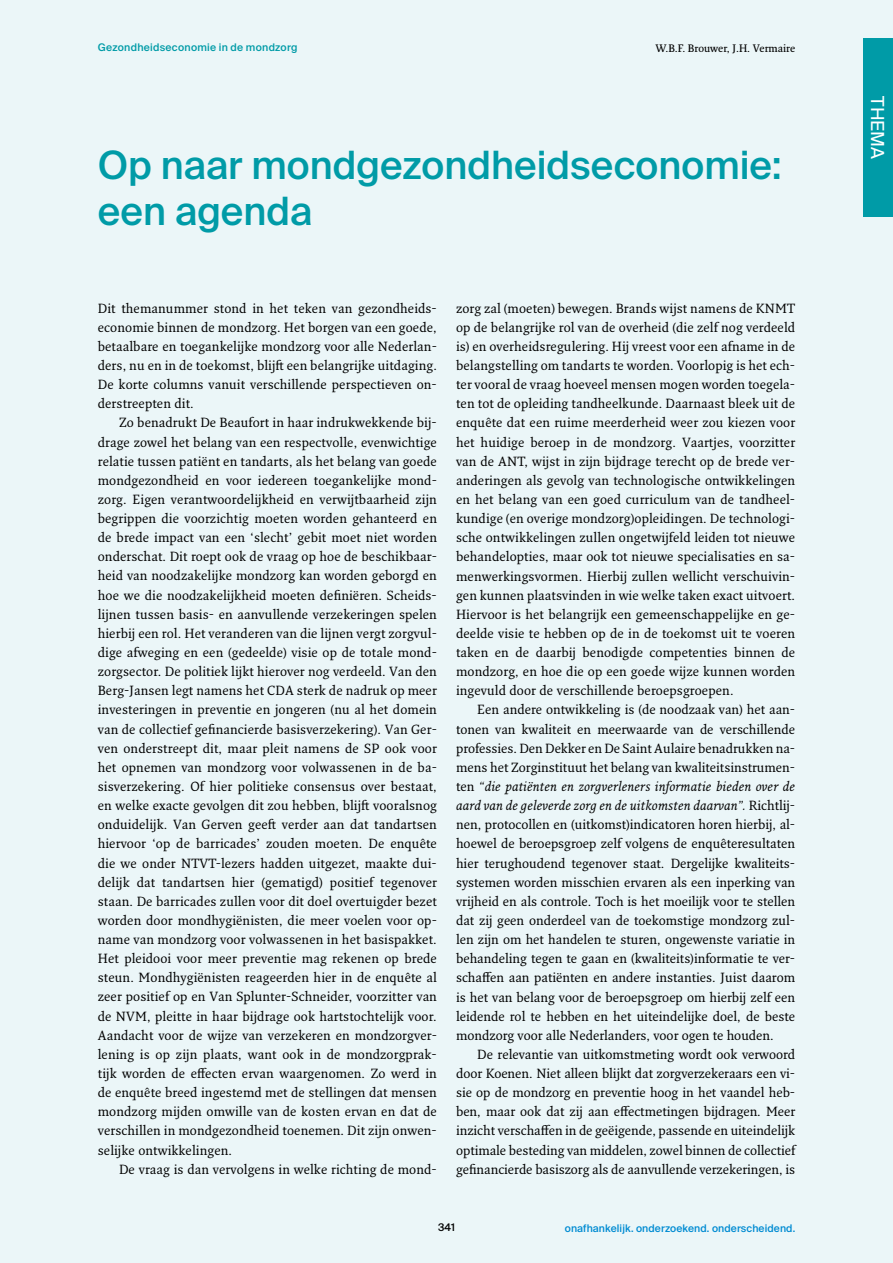
<style>
.page{position:relative;width:893px;height:1263px;background:#ebf6f8}
.page>*{position:absolute;margin:0;border:0;box-sizing:border-box;transform-origin:0 0}
.t1{font:500 39px/46.8px "Suisse Intl";color:#009ba7}
.t2{font:18px "Suisse Intl";letter-spacing:.005em;color:#fff}
.t3{font:12.9px "Fresco Plus Pro";letter-spacing:.01em;color:#000}
.t4{font:italic 12.9px "Fresco Plus Pro";color:#000}
.t5{font:500 10.5px "Suisse Intl";letter-spacing:.01em;color:#008bd2}
.t6{font:500 10.5px "Suisse Intl";letter-spacing:.025em;color:#009ba7}
.t7{font:600 10.5px "Fresco Plus Pro";color:#000}
.t8{font:500 10.5px "Suisse Intl";color:#000}
.s1{font-style:normal}
</style>
<div class="page">
<div style="left:863px;top:38px;width:30px;height:179px;background:#009ba7"></div>
<p class="t6" style="left:98px;top:41px;width:201px">Gezondheidseconomie in de mondzorg</p>
<p class="t7" style="left:655px;top:42px;width:141px">W.B.F. Brouwer, J.H. Vermaire</p>
<p class="t1" style="left:98px;top:142px;width:685px">Op naar mondgezondheidseconomie: een agenda</p>
<p class="t3" style="left:98px;top:300px;width:341px">Dit themanummer stond in het teken van gezondheids-</p>
<p class="t3" style="left:98px;top:319px;width:341px">economie binnen de mondzorg. Het borgen van een goede,</p>
<p class="t3" style="left:98px;top:338px;width:341px">betaalbare en toegankelijke mondzorg voor alle Nederlan-</p>
<p class="t3" style="left:98px;top:357px;width:341px">ders, nu en in de toekomst, blijft een belangrijke uitdaging.</p>
<p class="t3" style="left:98px;top:376px;width:341px">De korte columns vanuit verschillende perspectieven on-</p>
<p class="t3" style="left:98px;top:395px;width:98px">derstreepten dit.</p>
<p class="t3" style="left:119px;top:415px;width:319px">Zo benadrukt De Beaufort in haar indrukwekkende bij-</p>
<p class="t3" style="left:98px;top:434px;width:341px">drage zowel het belang van een respectvolle, evenwichtige</p>
<p class="t3" style="left:98px;top:453px;width:341px">relatie tussen patiënt en tandarts, als het belang van goede</p>
<p class="t3" style="left:98px;top:472px;width:341px">mondgezondheid en voor iedereen toegankelijke mond-</p>
<p class="t3" style="left:98px;top:491px;width:341px">zorg. Eigen verantwoordelijkheid en verwijtbaarheid zijn</p>
<p class="t3" style="left:98px;top:510px;width:341px">begrippen die voorzichtig moeten worden gehanteerd en</p>
<p class="t3" style="left:98px;top:529px;width:341px">de brede impact van een ‘slecht’ gebit moet niet worden</p>
<p class="t3" style="left:98px;top:549px;width:341px">onderschat. Dit roept ook de vraag op hoe de beschikbaar-</p>
<p class="t3" style="left:98px;top:568px;width:341px">heid van noodzakelijke mondzorg kan worden geborgd en</p>
<p class="t3" style="left:98px;top:587px;width:341px">hoe we die noodzakelijkheid moeten definiëren. Scheids-</p>
<p class="t3" style="left:98px;top:606px;width:341px">lijnen tussen basis- en aanvullende verzekeringen spelen</p>
<p class="t3" style="left:98px;top:625px;width:341px">hierbij een rol. Het veranderen van die lijnen vergt zorgvul-</p>
<p class="t3" style="left:98px;top:644px;width:341px">dige afweging en een (gedeelde) visie op de totale mond-</p>
<p class="t3" style="left:98px;top:663px;width:341px">zorgsector. De politiek lijkt hierover nog verdeeld. Van den</p>
<p class="t3" style="left:98px;top:683px;width:341px">Berg-Jansen legt namens het CDA sterk de nadruk op meer</p>
<p class="t3" style="left:98px;top:702px;width:341px">investeringen in preventie en jongeren (nu al het domein</p>
<p class="t3" style="left:98px;top:721px;width:341px">van de collectief gefinancierde basisverzekering). Van Ger-</p>
<p class="t3" style="left:98px;top:740px;width:341px">ven onderstreept dit, maar pleit namens de SP ook voor</p>
<p class="t3" style="left:98px;top:759px;width:341px">het opnemen van mondzorg voor volwassenen in de ba-</p>
<p class="t3" style="left:98px;top:778px;width:341px">sisverzekering. Of hier politieke consensus over bestaat,</p>
<p class="t3" style="left:98px;top:797px;width:341px">en welke exacte gevolgen dit zou hebben, blijft vooralsnog</p>
<p class="t3" style="left:98px;top:816px;width:341px">onduidelijk. Van Gerven geeft verder aan dat tandartsen</p>
<p class="t3" style="left:98px;top:836px;width:341px">hiervoor ‘op de barricades’ zouden moeten. De enquête</p>
<p class="t3" style="left:98px;top:855px;width:341px">die we onder NTVT-lezers hadden uitgezet, maakte dui-</p>
<p class="t3" style="left:98px;top:874px;width:341px">delijk dat tandartsen hier (gematigd) positief tegenover</p>
<p class="t3" style="left:98px;top:893px;width:341px">staan. De barricades zullen voor dit doel overtuigder bezet</p>
<p class="t3" style="left:98px;top:912px;width:341px">worden door mondhygiënisten, die meer voelen voor op-</p>
<p class="t3" style="left:98px;top:931px;width:341px">name van mondzorg voor volwassenen in het basispakket.</p>
<p class="t3" style="left:98px;top:950px;width:341px">Het pleidooi voor meer preventie mag rekenen op brede</p>
<p class="t3" style="left:98px;top:970px;width:341px">steun. Mondhygiënisten reageerden hier in de enquête al</p>
<p class="t3" style="left:98px;top:989px;width:341px">zeer positief op en Van Splunter-Schneider, voorzitter van</p>
<p class="t3" style="left:98px;top:1008px;width:341px">de NVM, pleitte in haar bijdrage ook hartstochtelijk voor.</p>
<p class="t3" style="left:98px;top:1027px;width:341px">Aandacht voor de wijze van verzekeren en mondzorgver-</p>
<p class="t3" style="left:98px;top:1046px;width:341px">lening is op zijn plaats, want ook in de mondzorgprak-</p>
<p class="t3" style="left:98px;top:1065px;width:341px">tijk worden de effecten ervan waargenomen. Zo werd in</p>
<p class="t3" style="left:98px;top:1084px;width:341px">de enquête breed ingestemd met de stellingen dat mensen</p>
<p class="t3" style="left:98px;top:1103px;width:341px">mondzorg mijden omwille van de kosten ervan en dat de</p>
<p class="t3" style="left:98px;top:1123px;width:341px">verschillen in mondgezondheid toenemen. Dit zijn onwen-</p>
<p class="t3" style="left:98px;top:1142px;width:136px">selijke ontwikkelingen.</p>
<p class="t3" style="left:119px;top:1161px;width:319px">De vraag is dan vervolgens in welke richting de mond-</p>
<p class="t3" style="left:456px;top:300px;width:341px">zorg zal (moeten) bewegen. Brands wijst namens de KNMT</p>
<p class="t3" style="left:456px;top:319px;width:341px">op de belangrijke rol van de overheid (die zelf nog verdeeld</p>
<p class="t3" style="left:456px;top:338px;width:341px">is) en overheidsregulering. Hij vreest voor een afname in de</p>
<p class="t3" style="left:456px;top:357px;width:341px">belangstelling om tandarts te worden. Voorlopig is het ech-</p>
<p class="t3" style="left:456px;top:376px;width:341px">ter vooral de vraag hoeveel mensen mogen worden toegela-</p>
<p class="t3" style="left:456px;top:396px;width:341px">ten tot de opleiding tandheelkunde. Daarnaast bleek uit de</p>
<p class="t3" style="left:456px;top:415px;width:341px">enquête dat een ruime meerderheid weer zou kiezen voor</p>
<p class="t3" style="left:456px;top:434px;width:341px">het huidige beroep in de mondzorg. Vaartjes, voorzitter</p>
<p class="t3" style="left:456px;top:453px;width:341px">van de ANT, wijst in zijn bijdrage terecht op de brede ver-</p>
<p class="t3" style="left:456px;top:472px;width:341px">anderingen als gevolg van technologische ontwikkelingen</p>
<p class="t3" style="left:456px;top:491px;width:341px">en het belang van een goed curriculum van de tandheel-</p>
<p class="t3" style="left:456px;top:510px;width:341px">kundige (en overige mondzorg)opleidingen. De technologi-</p>
<p class="t3" style="left:456px;top:529px;width:341px">sche ontwikkelingen zullen ongetwijfeld leiden tot nieuwe</p>
<p class="t3" style="left:456px;top:549px;width:341px">behandelopties, maar ook tot nieuwe specialisaties en sa-</p>
<p class="t3" style="left:456px;top:568px;width:341px">menwerkingsvormen. Hierbij zullen wellicht verschuivin-</p>
<p class="t3" style="left:456px;top:587px;width:341px">gen kunnen plaatsvinden in wie welke taken exact uitvoert.</p>
<p class="t3" style="left:456px;top:606px;width:341px">Hiervoor is het belangrijk een gemeenschappelijke en ge-</p>
<p class="t3" style="left:456px;top:625px;width:341px">deelde visie te hebben op de in de toekomst uit te voeren</p>
<p class="t3" style="left:456px;top:644px;width:341px">taken en de daarbij benodigde competenties binnen de</p>
<p class="t3" style="left:456px;top:663px;width:341px">mondzorg, en hoe die op een goede wijze kunnen worden</p>
<p class="t3" style="left:456px;top:683px;width:279px">ingevuld door de verschillende beroepsgroepen.</p>
<p class="t3" style="left:477px;top:702px;width:319px">Een andere ontwikkeling is (de noodzaak van) het aan-</p>
<p class="t3" style="left:456px;top:721px;width:341px">tonen van kwaliteit en meerwaarde van de verschillende</p>
<p class="t3" style="left:456px;top:740px;width:341px">professies. Den Dekker en De Saint Aulaire benadrukken na-</p>
<p class="t3" style="left:456px;top:759px;width:341px">mens het Zorginstituut het belang van kwaliteitsinstrumen-</p>
<p class="t4" style="left:456px;top:778px;width:341px"><span class="s1">ten</span> “die patiënten en zorgverleners informatie bieden over de</p>
<p class="t4" style="left:456px;top:797px;width:341px">aard van de geleverde zorg en de uitkomsten daarvan”. <span class="s1">Richtlij-</span></p>
<p class="t3" style="left:456px;top:816px;width:341px">nen, protocollen en (uitkomst)indicatoren horen hierbij, al-</p>
<p class="t3" style="left:456px;top:836px;width:341px">hoewel de beroepsgroep zelf volgens de enquêteresultaten</p>
<p class="t3" style="left:456px;top:855px;width:341px">hier terughoudend tegenover staat. Dergelijke kwaliteits-</p>
<p class="t3" style="left:456px;top:874px;width:341px">systemen worden misschien ervaren als een inperking van</p>
<p class="t3" style="left:456px;top:893px;width:341px">vrijheid en als controle. Toch is het moeilijk voor te stellen</p>
<p class="t3" style="left:456px;top:912px;width:341px">dat zij geen onderdeel van de toekomstige mondzorg zul-</p>
<p class="t3" style="left:456px;top:931px;width:341px">len zijn om het handelen te sturen, ongewenste variatie in</p>
<p class="t3" style="left:456px;top:950px;width:341px">behandeling tegen te gaan en (kwaliteits)informatie te ver-</p>
<p class="t3" style="left:456px;top:970px;width:341px">schaffen aan patiënten en andere instanties. Juist daarom</p>
<p class="t3" style="left:456px;top:989px;width:341px">is het van belang voor de beroepsgroep om hierbij zelf een</p>
<p class="t3" style="left:456px;top:1008px;width:341px">leidende rol te hebben en het uiteindelijke doel, de beste</p>
<p class="t3" style="left:456px;top:1027px;width:319px">mondzorg voor alle Nederlanders, voor ogen te houden.</p>
<p class="t3" style="left:477px;top:1046px;width:319px">De relevantie van uitkomstmeting wordt ook verwoord</p>
<p class="t3" style="left:456px;top:1065px;width:341px">door Koenen. Niet alleen blijkt dat zorgverzekeraars een vi-</p>
<p class="t3" style="left:456px;top:1084px;width:341px">sie op de mondzorg en preventie hoog in het vaandel heb-</p>
<p class="t3" style="left:456px;top:1103px;width:341px">ben, maar ook dat zij aan effectmetingen bijdragen. Meer</p>
<p class="t3" style="left:456px;top:1123px;width:341px">inzicht verschaffen in de geëigende, passende en uiteindelijk</p>
<p class="t3" style="left:456px;top:1142px;width:341px">optimale besteding van middelen, zowel binnen de collectief</p>
<p class="t3" style="left:456px;top:1161px;width:341px">gefinancierde basiszorg als de aanvullende verzekeringen, is</p>
<p class="t8" style="left:438px;top:1221px;width:18px">341</p>
<p class="t5" style="left:565px;top:1222px;width:232px">onafhankelijk. onderzoekend. onderscheidend.</p>
<p class="t2" style="left:888px;top:96px;width:65px;rotate:90deg">THEMA</p>
</div>
